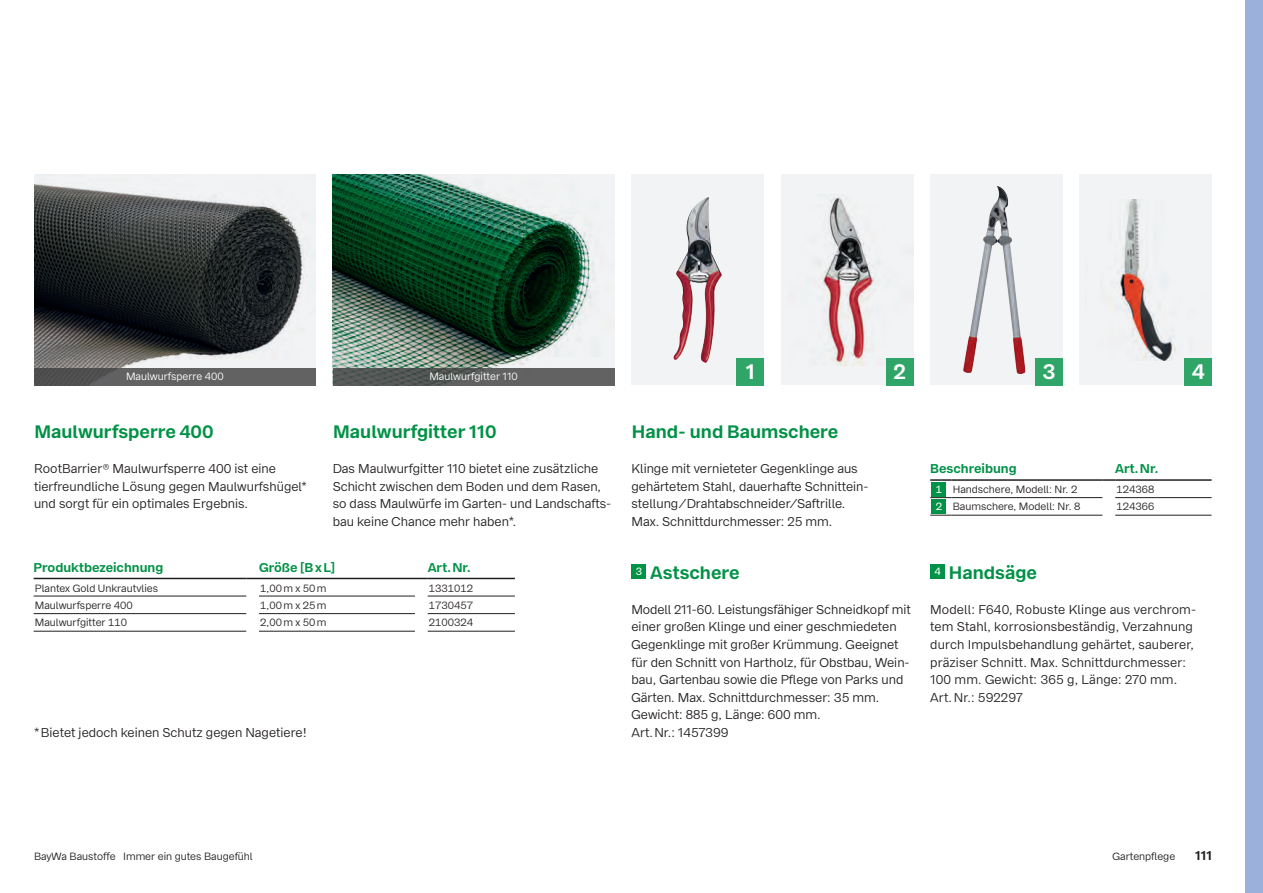
<style>
.page{position:relative;width:1263px;height:893px;background:#fff}
.page>*{position:absolute;margin:0;border:0;box-sizing:border-box;transform-origin:0 0}
.t1{font:700 21px "Bay Wa Sans";color:#fff}
.t2{font:700 18px "Bay Wa Sans";color:#009246}
.t3{font:12.75px/17.5px "Bay Wa Sans";color:#231f20}
.t4{font:700 12.75px "Bay Wa Sans";color:#009246}
.t5{font:700 12.75px "Bay Wa Sans";color:#231f20}
.t6{font:10.5px "Bay Wa Sans";color:#231f20}
.t7{font:10.5px "Bay Wa Sans";color:#fff}
.s1{font-weight:500;color:#fff}
</style>
<div class="page">
<img style="left:333px;top:175px;width:281px;height:193px">
<div style="left:1246px;top:0;width:17px;height:893px;background:#9bb1db"></div>
<img style="left:34px;top:175px;width:282px;height:193px">
<svg style="left:333px;top:368px;width:281px;height:17px;background:#595b5b"></svg>
<div style="left:34px;top:368px;width:282px;height:17px;background:linear-gradient(to right,#535253,#686869)"></div>
<div style="left:930px;top:564px;width:15px;height:15px;background:#009246"></div>
<hr style="left:930px;top:479px;width:21px;height:2px;background:#231f20">
<hr style="left:951px;top:479px;width:151px;height:2px;background:#231f20">
<svg style="left:1102px;top:479px;width:13px;height:2px"></svg>
<hr style="left:1115px;top:479px;width:96px;height:2px;background:#231f20">
<svg style="left:930px;top:497px;width:21px;height:1px"></svg>
<hr style="left:951px;top:497px;width:151px;height:1px;background:#231f20">
<hr style="left:1115px;top:497px;width:96px;height:1px;background:#231f20">
<svg style="left:930px;top:515px;width:21px;height:1px"></svg>
<hr style="left:951px;top:515px;width:151px;height:1px;background:#231f20">
<hr style="left:1115px;top:515px;width:96px;height:1px;background:#231f20">
<div style="left:931px;top:482px;width:15px;height:14px;background:#009246"></div>
<div style="left:931px;top:499px;width:15px;height:15px;background:#009246"></div>
<div style="left:631px;top:175px;width:133px;height:210px;background:#f2f3f4"></div>
<img style="left:673px;top:197px;width:49px;height:166px">
<div style="left:781px;top:175px;width:132px;height:210px;background:#f2f3f4"></div>
<img style="left:817px;top:197px;width:59px;height:169px">
<div style="left:930px;top:175px;width:132px;height:210px;background:#f2f3f4"></div>
<img style="left:963px;top:186px;width:63px;height:188px">
<div style="left:1079px;top:175px;width:133px;height:210px;background:#f2f3f4"></div>
<img style="left:1117px;top:200px;width:68px;height:160px">
<div style="left:886px;top:358px;width:27px;height:27px;background:#30a568"></div>
<div style="left:1035px;top:358px;width:27px;height:27px;background:#30a568"></div>
<div style="left:737px;top:358px;width:27px;height:27px;background:#30a568"></div>
<div style="left:1185px;top:358px;width:27px;height:27px;background:#30a568"></div>
<div style="left:631px;top:564px;width:15px;height:15px;background:#009246"></div>
<hr style="left:259px;top:596px;width:156px;height:1px;background:#231f20">
<hr style="left:259px;top:613px;width:156px;height:1px;background:#231f20">
<hr style="left:428px;top:613px;width:87px;height:1px;background:#231f20">
<hr style="left:34px;top:596px;width:212px;height:1px;background:#231f20">
<hr style="left:34px;top:613px;width:212px;height:1px;background:#231f20">
<hr style="left:34px;top:578px;width:212px;height:1px;background:#231f20">
<svg style="left:246px;top:578px;width:13px;height:1px"></svg>
<hr style="left:259px;top:578px;width:156px;height:1px;background:#231f20">
<svg style="left:415px;top:578px;width:13px;height:1px"></svg>
<hr style="left:428px;top:578px;width:87px;height:1px;background:#231f20">
<hr style="left:34px;top:631px;width:212px;height:1px;background:#231f20">
<hr style="left:259px;top:631px;width:156px;height:1px;background:#231f20">
<hr style="left:428px;top:631px;width:87px;height:1px;background:#231f20">
<hr style="left:428px;top:596px;width:87px;height:1px;background:#231f20">
<p class="t7" style="left:126px;top:370px;width:99px">Maulwurfsperre 400</p>
<p class="t7" style="left:429px;top:370px;width:90px">Maulwurfgitter 110</p>
<h2 class="t2" style="left:34px;top:420px;width:181px">Maulwurfsperre 400</h2>
<h2 class="t2" style="left:333px;top:420px;width:165px">Maulwurfgitter 110</h2>
<p class="t3" style="left:34px;top:460px;width:274px">RootBarrier® Maulwurfsperre 400 ist eine tierfreundliche Lösung gegen Maulwurfshügel* und sorgt für ein optimales Ergebnis.</p>
<p class="t3" style="left:333px;top:460px;width:280px">Das Maulwurfgitter 110 bietet eine zusätzliche Schicht zwischen dem Boden und dem Rasen, so dass Maulwürfe im Garten- und Landschafts&shy;bau keine Chance mehr haben*.</p>
<p class="t4" style="left:34px;top:559px;width:131px">Produktbezeichnung</p>
<p class="t4" style="left:259px;top:559px;width:78px">Größe [B x L]</p>
<p class="t4" style="left:428px;top:559px;width:44px">Art. Nr.</p>
<p class="t6" style="left:35px;top:582px;width:125px">Plantex Gold Unkrautvlies</p>
<p class="t6" style="left:260px;top:582px;width:68px">1,00 m x 50 m</p>
<p class="t6" style="left:429px;top:582px;width:46px">1331012</p>
<p class="t6" style="left:35px;top:599px;width:99px">Maulwurfsperre 400</p>
<p class="t6" style="left:260px;top:599px;width:68px">1,00m x 25 m</p>
<p class="t6" style="left:429px;top:599px;width:46px">1730457</p>
<p class="t6" style="left:35px;top:616px;width:94px">Maulwurfgitter 110</p>
<p class="t6" style="left:260px;top:616px;width:68px">2,00 m x 50 m</p>
<p class="t6" style="left:429px;top:616px;width:46px">2100324</p>
<p class="t3" style="left:34px;top:724px;width:274px">* Bietet jedoch keinen Schutz gegen Nagetiere!</p>
<h1 class="t1" style="left:746px;top:359px;width:11px">1</h1>
<h1 class="t1" style="left:894px;top:359px;width:14px">2</h1>
<h1 class="t1" style="left:1043px;top:359px;width:14px">3</h1>
<h1 class="t1" style="left:1192px;top:359px;width:14px">4</h1>
<h2 class="t2" style="left:632px;top:420px;width:208px">Hand- und Baumschere</h2>
<p class="t3" style="left:631px;top:460px;width:237px">Klinge mit vernieteter Gegenklinge aus gehärtetem Stahl, dauerhafte Schnittein&shy;stellung/Drahtabschneider/Saftrille.<br>Max. Schnittdurchmesser: 25 mm.</p>
<h2 class="t2" style="left:636px;top:561px;width:105px"><sup>3</sup> Astschere</h2>
<p class="t3" style="left:631px;top:601px;width:281px">Modell 211-60. Leistungsfähiger Schneidkopf mit einer großen Klinge und einer geschmiedeten Gegenklinge mit großer Krümmung. Geeignet für den Schnitt von Hartholz, für Obstbau, Wein&shy;bau, Gartenbau sowie die Pflege von Parks und Gärten. Max. Schnittdurchmesser: 35 mm.<br>Gewicht: 885 g, Länge: 600 mm.<br>Art. Nr.: 1457399</p>
<p class="t4" style="left:930px;top:461px;width:88px">Beschreibung</p>
<p class="t4" style="left:1115px;top:461px;width:44px">Art. Nr.</p>
<p class="t6" style="left:936px;top:483px;width:143px"><span class="s1">1</span> Handschere, Modell: Nr. 2</p>
<p class="t6" style="left:1116px;top:483px;width:39px">124368</p>
<p class="t6" style="left:936px;top:500px;width:146px"><span class="s1">2</span> Baumschere, Modell: Nr. 8</p>
<p class="t6" style="left:1116px;top:500px;width:39px">124366</p>
<h2 class="t2" style="left:934px;top:561px;width:104px"><sup>4</sup> Handsäge</h2>
<p class="t3" style="left:930px;top:601px;width:267px">Modell: F640, Robuste Klinge aus verchrom&shy;tem Stahl, korrosionsbeständig, Verzahnung durch Impulsbehandlung gehärtet, sauberer, präziser Schnitt. Max. Schnittdurchmesser:<br>100 mm. Gewicht: 365 g, Länge: 270 mm.<br>Art. Nr.: 592297</p>
<p class="t6" style="left:34px;top:850px;width:220px">BayWa Baustoffe Immer ein gutes Baugefühl</p>
<p class="t6" style="left:1112px;top:850px;width:64px">Gartenpflege</p>
<p class="t5" style="left:1195px;top:847px;width:18px">111</p>
</div>
